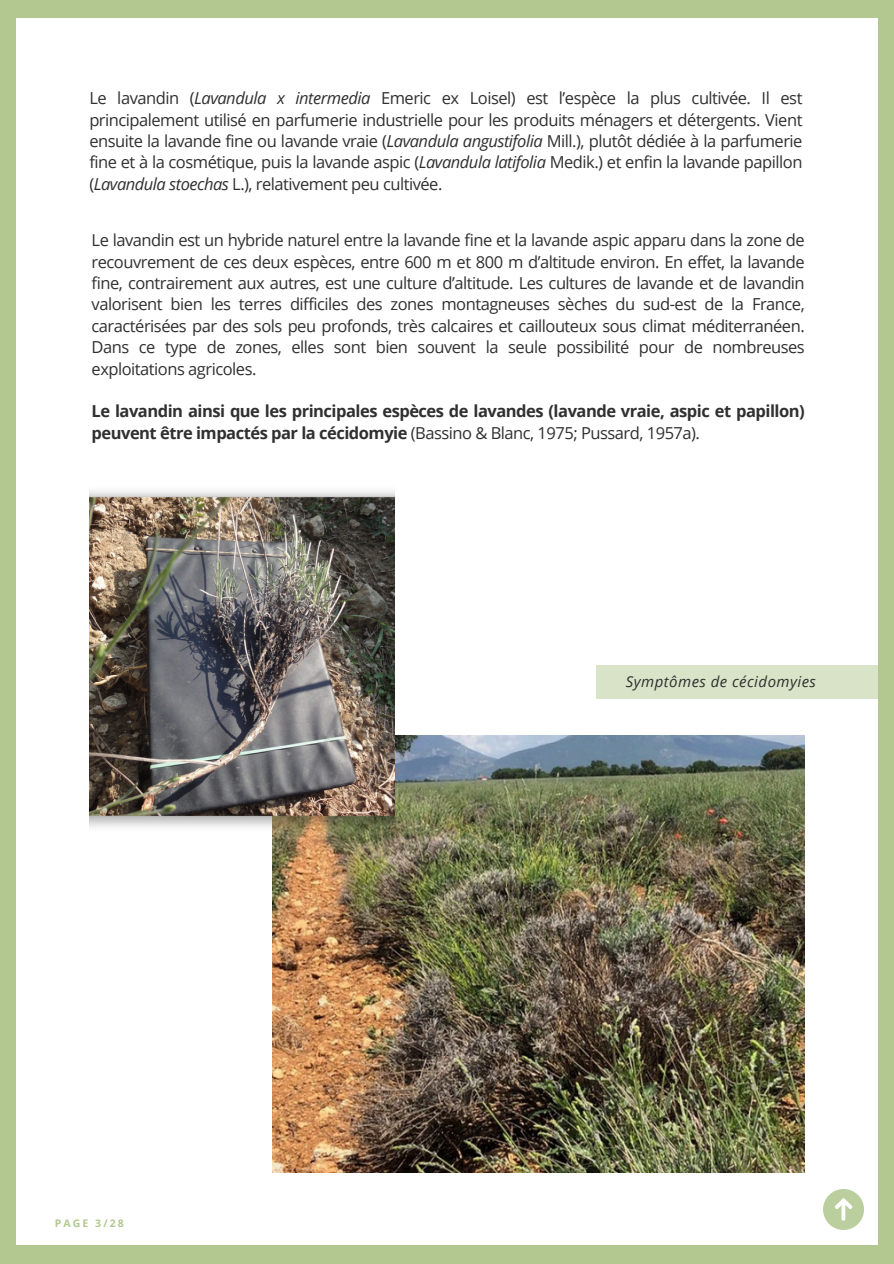
<style>
.page{position:relative;width:894px;height:1264px;background:#fff}
.page>*{position:absolute;margin:0;border:0;box-sizing:border-box;transform-origin:0 0}
.t1{font:16.5px/21.3px "Open Sans";letter-spacing:-.03em;color:#303030;text-align:justify}
.t2{font:700 16.5px/21.3px "Open Sans";letter-spacing:-.03em;color:#303030}
.t3{font:italic 15px "Open Sans";letter-spacing:.03em;color:#303030}
.t4{font:700 10.5px "Open Sans";letter-spacing:.2em;color:#b2c890}
.s1{font-style:italic}
.s2{font-weight:400}
</style>
<div class="page">
<div style="left:0;top:0;width:893px;height:1263px;background:#b2c890"></div>
<div style="left:17px;top:18px;width:859px;height:1227px;background:#fff"></div>
<div style="left:596px;top:665px;width:297px;height:33px;background:#d8e3c7"></div>
<div style="left:822px;top:1189px;width:41px;height:40px;background:#bbce9d;border-radius:50%"></div>
<svg style="left:835px;top:1198px;width:17px;height:22px"></svg>
<img style="left:273px;top:735px;width:531px;height:437px">
<img style="left:89px;top:490px;width:305px;height:347px">
<p class="t1" style="left:89px;top:87px;width:714px">Le lavandin (<span class="s1">Lavandula x intermedia</span> Emeric ex Loisel) est l’espèce la plus cultivée. Il est principalement utilisé en parfumerie industrielle pour les produits ménagers et détergents. Vient ensuite la lavande fine ou lavande vraie (<span class="s1">Lavandula angustifolia</span> Mill.), plutôt dédiée à la parfumerie fine et à la cosmétique, puis la lavande aspic (<span class="s1">Lavandula latifolia</span> Medik.) et enfin la lavande papillon (<span class="s1">Lavandula stoechas</span> L.), relativement peu cultivée.</p>
<p class="t1" style="left:92px;top:229px;width:714px">Le lavandin est un hybride naturel entre la lavande fine et la lavande aspic apparu dans la zone de recouvrement de ces deux espèces, entre 600 m et 800 m d’altitude environ. En effet, la lavande fine, contrairement aux autres, est une culture d’altitude. Les cultures de lavande et de lavandin valorisent bien les terres difficiles des zones montagneuses sèches du sud-est de la France, caractérisées par des sols peu profonds, très calcaires et caillouteux sous climat méditerranéen.<br>Dans ce type de zones, elles sont bien souvent la seule possibilité pour de nombreuses exploitations agricoles.</p>
<p class="t2" style="left:92px;top:400px;width:714px">Le lavandin ainsi que les principales espèces de lavandes (lavande vraie, aspic et papillon) peuvent être impactés par la cécidomyie <span class="s2">(Bassino &amp; Blanc, 1975; Pussard, 1957a).</span></p>
<h1 class="t4" style="left:55px;top:1215px;width:71px">PAGE 3/28</h1>
<p class="t3" style="left:625px;top:670px;width:191px">Symptômes de cécidomyies</p>
</div>
